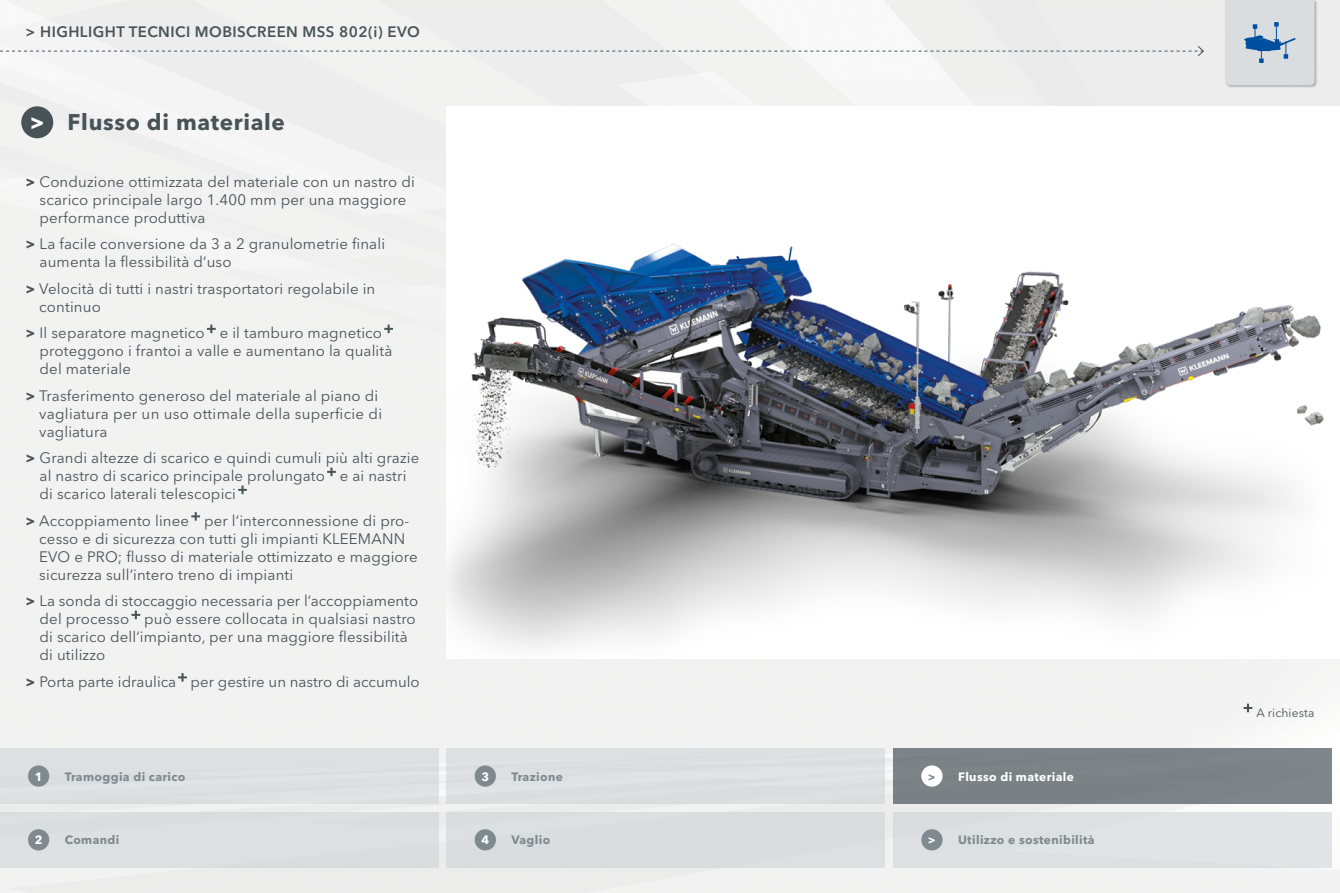
<style>
.page{position:relative;width:1340px;height:893px;background:#fff}
.page>*{position:absolute;margin:0;border:0;box-sizing:border-box;transform-origin:0 0}
.t1{font:700 22.5px "Avenir Next LT Pro";letter-spacing:.03em;color:#485358}
.t2{font:15px/18px "Avenir Next LT Pro";letter-spacing:.01em;color:#485358}
.t3{font:600 15px "Avenir Next LT Pro";letter-spacing:.03em;color:#485358}
.t4{font:700 12px "Avenir Next LT Pro";letter-spacing:.03em;color:#7f8a90}
.t5{font:700 12px "Avenir Next LT Pro";letter-spacing:.03em;color:#fff}
.t6{font:12px "Avenir Next LT Pro";letter-spacing:.01em;color:#485358}
.s1{color:#fff}
.s2{font-weight:700}
.s3{color:#7f8a90}
</style>
<div class="page">
<svg style="left:0;top:45px;width:1204px;height:12px"></svg>
<div style="left:1224px;top:0;width:93px;height:88px;background:#000;opacity:.5"></div>
<svg style="left:207px;top:325px;width:9px;height:8px"></svg>
<svg style="left:384px;top:325px;width:9px;height:8px"></svg>
<svg style="left:327px;top:468px;width:9px;height:8px"></svg>
<svg style="left:238px;top:486px;width:9px;height:8px"></svg>
<svg style="left:191px;top:512px;width:9px;height:9px"></svg>
<svg style="left:131px;top:611px;width:9px;height:8px"></svg>
<svg style="left:178px;top:673px;width:9px;height:9px"></svg>
<img style="left:446px;top:243px;width:878px;height:415px">
<div style="left:893px;top:748px;width:438px;height:56px;background:#7b8386"></div>
<div style="left:921px;top:765px;width:21px;height:22px;background:#fff;border-radius:50%"></div>
<div style="left:893px;top:812px;width:438px;height:55px;background:#e0e4e5"></div>
<div style="left:921px;top:829px;width:21px;height:21px;background:#7f8a90;border-radius:50%"></div>
<div style="left:0;top:812px;width:438px;height:55px;background:#dce0e1"></div>
<div style="left:28px;top:829px;width:21px;height:21px;background:#7f8a90;border-radius:50%"></div>
<div style="left:446px;top:748px;width:438px;height:56px;background:#dce0e2"></div>
<div style="left:474px;top:765px;width:22px;height:22px;background:#7f8a90;border-radius:50%"></div>
<div style="left:0;top:748px;width:438px;height:56px;background:#dce0e2"></div>
<div style="left:28px;top:765px;width:21px;height:22px;background:#7f8a90;border-radius:50%"></div>
<div style="left:446px;top:812px;width:438px;height:55px;background:#d9dddf"></div>
<div style="left:474px;top:829px;width:22px;height:21px;background:#7f8a90;border-radius:50%"></div>
<div style="left:21px;top:106px;width:32px;height:32px;background:#485358;border-radius:50%"></div>
<svg style="left:1225px;top:0;width:89px;height:85px;background:#c9d2da"></svg>
<svg style="left:1243px;top:704px;width:9px;height:8px"></svg>
<p class="t3" style="left:26px;top:22px;width:396px">&gt; HIGHLIGHT TECNICI MOBISCREEN MSS 802(i) EVO</p>
<h1 class="t1" style="left:30px;top:109px;width:257px"><span class="s1">&gt;</span> Flusso di materiale</h1>
<p class="t2" style="left:40px;top:172px;width:377px;text-indent:-14px"><span class="s2">&gt;</span> Conduzione ottimizzata del materiale con un nastro di scarico principale largo 1.400 mm per una maggiore performance produttiva</p>
<p class="t2" style="left:40px;top:235px;width:347px;text-indent:-14px"><span class="s2">&gt;</span> La facile conversione da 3 a 2 granulometrie finali aumenta la flessibilità d‘uso</p>
<p class="t2" style="left:39px;top:279px;width:337px;text-indent:-14px"><span class="s2">&gt;</span> Velocità di tutti i nastri trasportatori regolabile in continuo</p>
<p class="t2" style="left:40px;top:324px;width:354px;text-indent:-14px"><span class="s2">&gt;</span> Il separatore magnetico e il tamburo magnetico proteggono i frantoi a valle e aumentano la qualità del materiale</p>
<p class="t2" style="left:39px;top:386px;width:344px;text-indent:-14px"><span class="s2">&gt;</span> Trasferimento generoso del materiale al piano di vagliatura per un uso ottimale della superficie di vagliatura</p>
<p class="t2" style="left:40px;top:449px;width:381px;text-indent:-14px"><span class="s2">&gt;</span> Grandi altezze di scarico e quindi cumuli più alti grazie al nastro di scarico principale prolungato e ai nastri di scarico laterali telescopici</p>
<p class="t2" style="left:39px;top:511px;width:380px;text-indent:-14px"><span class="s2">&gt;</span> Accoppiamento linee per l‘interconnessione di pro&shy;cesso e di sicurezza con tutti gli impianti KLEEMANN EVO e PRO; flusso di materiale ottimizzato e maggiore sicurezza sull‘intero treno di impianti</p>
<p class="t2" style="left:40px;top:592px;width:380px;text-indent:-14px"><span class="s2">&gt;</span> La sonda di stoccaggio necessaria per l‘accoppiamento del processo può essere collocata in qualsiasi nastro di scarico dell‘impianto, per una maggiore flessibilità di utilizzo</p>
<p class="t2" style="left:26px;top:672px;width:396px"><span class="s2">&gt;</span> Porta parte idraulica per gestire un nastro di accumulo</p>
<p class="t5" style="left:35px;top:769px;width:9px">1</p>
<p class="t4" style="left:65px;top:769px;width:122px">Tramoggia di carico</p>
<p class="t5" style="left:481px;top:769px;width:9px">3</p>
<p class="t4" style="left:511px;top:769px;width:53px">Trazione</p>
<p class="t5" style="left:927px;top:769px;width:148px"><span class="s3">&gt;</span> Flusso di materiale</p>
<p class="t5" style="left:35px;top:833px;width:9px">2</p>
<p class="t4" style="left:65px;top:833px;width:56px">Comandi</p>
<p class="t4" style="left:927px;top:833px;width:168px"><span class="s1">&gt;</span> Utilizzo e sostenibilità</p>
<p class="t5" style="left:481px;top:833px;width:9px">4</p>
<p class="t4" style="left:511px;top:833px;width:40px">Vaglio</p>
<p class="t6" style="left:1256px;top:706px;width:60px">A richiesta</p>
</div>
